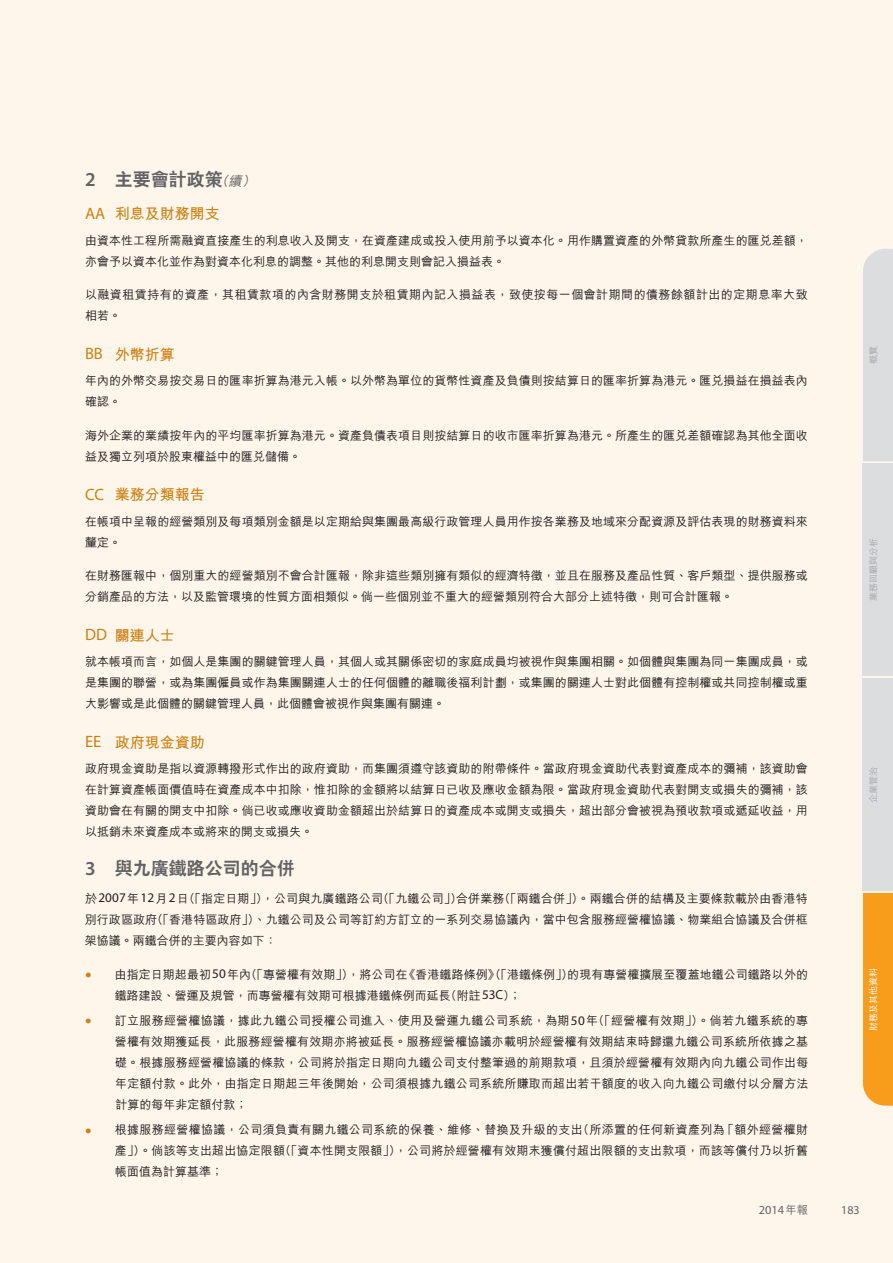
<style>
.page{position:relative;width:893px;height:1263px;background:#fef6ea}
.page>*{position:absolute;margin:0;border:0;box-sizing:border-box;transform-origin:0 0}
.t1{font:800 18px "C Hei 2 HK";color:#636366}
.t2{font:700 15px "M Hei HK";color:#cc8113}
.t3{font:12.3px "Myriad Pro";color:#636366}
.t4{font:500 12px/21px "M Hei HK";letter-spacing:.005em;color:#231f20}
.t5{font:500 12px/21px "M Hei HK";letter-spacing:.04em;color:#231f20}
.t6{font:12px "Myriad Pro";color:#636366}
.t7{font:500 9px "M Hei HK";color:#a8a9ad}
.t8{font:500 9px "M Hei HK";color:#fff}
.s1{font-family:"Myriad Pro";font-weight:600;font-size:19.8px}
.s2{font-family:"M Hei HK";font-weight:500;font-style:italic;font-size:13.5px}
.s3{font-family:"Myriad Pro";font-weight:400;font-size:16.5px}
.s4{font-family:"Myriad Pro";font-weight:400;font-size:13.2px}
.s5{font-family:"Myriad Pro";font-weight:400;font-size:23.1px;color:#cc8113}
.s6{font-family:"M Hei HK";font-weight:500;font-size:11.25px}
</style>
<div class="page">
<div style="left:863px;top:893px;width:30px;height:213px;background:#f89c1c"></div>
<div style="left:863px;top:249px;width:30px;height:212px;background:#dcdddf"></div>
<div style="left:863px;top:678px;width:30px;height:213px;background:#dcdddf"></div>
<div style="left:863px;top:463px;width:30px;height:213px;background:#dcdddf"></div>
<h1 class="t1" style="left:85px;top:167px;width:175px"><span class="s1">2</span> 主要會計政策<span class="s2">（續）</span></h1>
<p class="t2" style="left:85px;top:203px;width:136px"><span class="s3">AA</span> 利息及財務開支</p>
<p class="t4" style="left:85px;top:229px;width:724px">由資本性工程所需融資直接產生的利息收入及開支，在資產建成或投入使用前予以資本化。用作購置資產的外幣貸款所產生的匯兌差額，亦會予以資本化並作為對資本化利息的調整。其他的利息開支則會記入損益表。</p>
<p class="t5" style="left:85px;top:283px;width:724px">以融資租賃持有的資產，其租賃款項的內含財務開支於租賃期內記入損益表，致使按每一個會計期間的債務餘額計出的定期息率大致相若。</p>
<p class="t2" style="left:85px;top:343px;width:91px"><span class="s3">BB</span> 外幣折算</p>
<p class="t4" style="left:85px;top:369px;width:724px">年內的外幣交易按交易日的匯率折算為港元入帳。以外幣為單位的貨幣性資產及負債則按結算日的匯率折算為港元。匯兌損益在損益表內確認。</p>
<p class="t4" style="left:85px;top:424px;width:724px">海外企業的業績按年內的平均匯率折算為港元。資產負債表項目則按結算日的收市匯率折算為港元。所產生的匯兌差額確認為其他全面收益及獨立列項於股東權益中的匯兌儲備。</p>
<p class="t2" style="left:85px;top:484px;width:121px"><span class="s3">CC</span> 業務分類報告</p>
<p class="t4" style="left:85px;top:510px;width:724px">在帳項中呈報的經營類別及每項類別金額是以定期給與集團最高級行政管理人員用作按各業務及地域來分配資源及評估表現的財務資料來釐定。</p>
<p class="t4" style="left:85px;top:565px;width:724px">在財務匯報中，個別重大的經營類別不會合計匯報，除非這些類別擁有類似的經濟特徵，並且在服務及產品性質、客戶類型、提供服務或分銷產品的方法，以及監管環境的性質方面相類似。倘一些個別並不重大的經營類別符合大部分上述特徵，則可合計匯報。</p>
<p class="t2" style="left:85px;top:624px;width:91px"><span class="s3">DD</span> 關連人士</p>
<p class="t4" style="left:85px;top:650px;width:724px;text-align:justify">就本帳項而言，如個人是集團的關鍵管理人員，其個人或其關係密切的家庭成員均被視作與集團相關。如個體與集團為同一集團成員，或是集團的聯營，或為集團僱員或作為集團關連人士的任何個體的離職後福利計劃，或集團的關連人士對此個體有控制權或共同控制權或重大影響或是此個體的關鍵管理人員，此個體會被視作與集團有關連。</p>
<p class="t2" style="left:85px;top:731px;width:121px"><span class="s3">EE</span> 政府現金資助</p>
<p class="t4" style="left:85px;top:757px;width:724px;text-align:justify">政府現金資助是指以資源轉撥形式作出的政府資助，而集團須遵守該資助的附帶條件。當政府現金資助代表對資產成本的彌補，該資助會在計算資產帳面價值時在資產成本中扣除，惟扣除的金額將以結算日已收及應收金額為限。當政府現金資助代表對開支或損失的彌補，該資助會在有關的開支中扣除。倘已收或應收資助金額超出於結算日的資產成本或開支或損失，超出部分會被視為預收款項或遞延收益，用以抵銷未來資產成本或將來的開支或損失。</p>
<h1 class="t1" style="left:85px;top:857px;width:211px"><span class="s1">3</span> 與九廣鐵路公司的合併</h1>
<p class="t4" style="left:85px;top:887px;width:724px;text-align:justify">於<span class="s4">2007</span>年<span class="s4">12</span>月<span class="s4">2</span>日（「指定日期」），公司與九廣鐵路公司（「九鐵公司」）合併業務（「兩鐵合併」）。兩鐵合併的結構及主要條款載於由香港特別行政區政府（「香港特區政府」）、九鐵公司及公司等訂約方訂立的一系列交易協議內，當中包含服務經營權協議、物業組合協議及合併框架協議。兩鐵合併的主要內容如下：</p>
<p class="t4" style="left:115px;top:963px;width:695px;text-indent:-30px"><span class="s5">•</span> 由指定日期起最初<span class="s4">50</span>年內（「專營權有效期」），將公司在《香港鐵路條例》（「港鐵條例」）的現有專營權擴展至覆蓋地鐵公司鐵路以外的鐵路建設、營運及規管，而專營權有效期可根據港鐵條例而延長（附註<span class="s4">53C</span>）；</p>
<p class="t4" style="left:115px;top:1009px;width:695px;text-align:justify;text-indent:-30px"><span class="s5">•</span> 訂立服務經營權協議，據此九鐵公司授權公司進入、使用及營運九鐵公司系統，為期<span class="s4">50</span>年（「經營權有效期」）。倘若九鐵系統的專營權有效期獲延長，此服務經營權有效期亦將被延長。服務經營權協議亦載明於經營權有效期結束時歸還九鐵公司系統所依據之基礎。根據服務經營權協議的條款，公司將於指定日期向九鐵公司支付整筆過的前期款項，且須於經營權有效期內向九鐵公司作出每年定額付款。此外，由指定日期起三年後開始，公司須根據九鐵公司系統所賺取而超出若干額度的收入向九鐵公司繳付以分層方法計算的每年非定額付款；</p>
<p class="t4" style="left:115px;top:1118px;width:695px;text-align:justify;text-indent:-30px"><span class="s5">•</span> 根據服務經營權協議，公司須負責有關九鐵公司系統的保養、維修、替換及升級的支出（所添置的任何新資產列為「額外經營權財產」）。倘該等支出超出協定限額（「資本性開支限額」），公司將於經營權有效期末獲償付超出限額的支出款項，而該等償付乃以折舊帳面值為計算基準；</p>
<p class="t7" style="left:867px;top:364px;width:19px;rotate:-90deg">概覽</p>
<p class="t7" style="left:867px;top:601px;width:64px;rotate:-90deg">業務回顧與分析</p>
<p class="t7" style="left:867px;top:802px;width:37px;rotate:-90deg">企業管治</p>
<p class="t8" style="left:867px;top:1031px;width:64px;rotate:-90deg">財務及其他資料</p>
<p class="t3" style="left:759px;top:1203px;width:51px">2014<span class="s6">年報</span></p>
<p class="t6" style="left:841px;top:1203px;width:20px">183</p>
</div>
